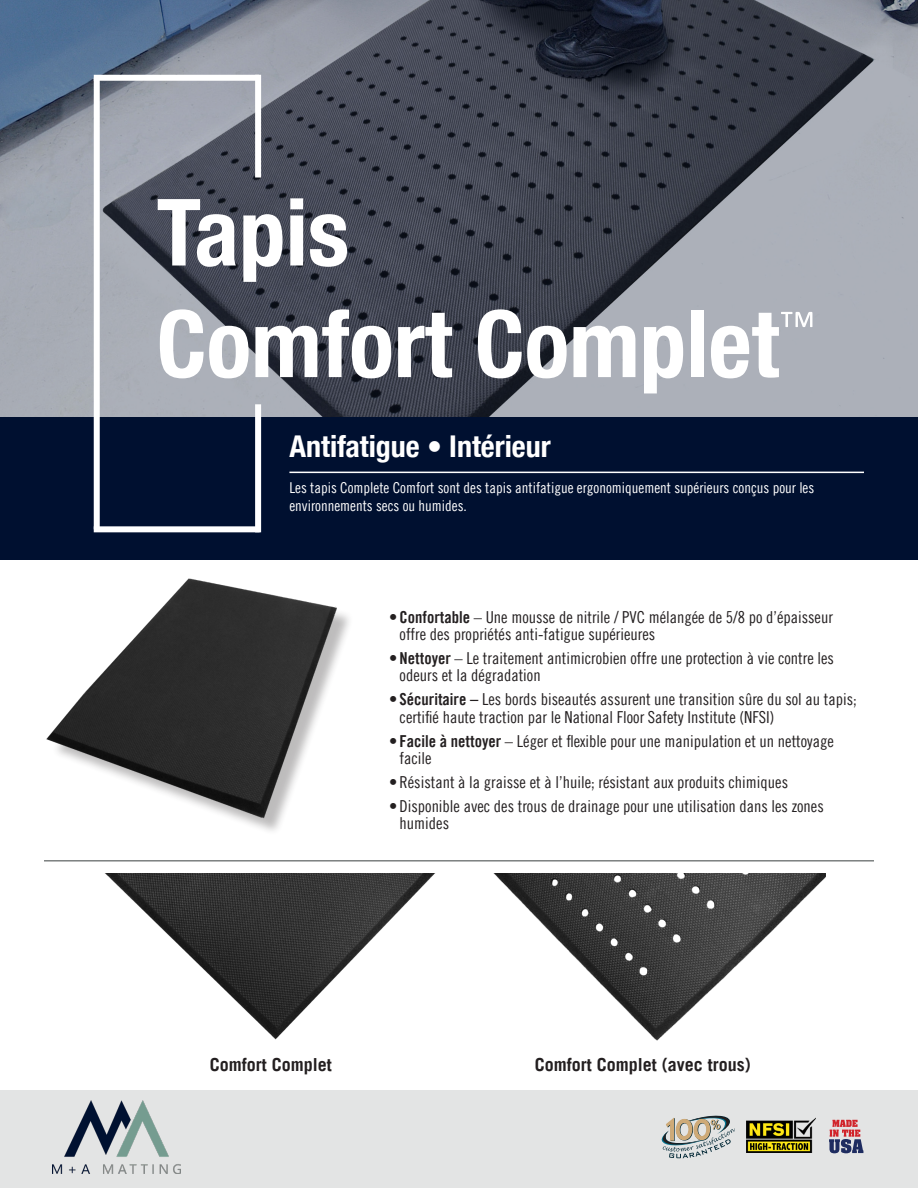
<style>
.page{position:relative;width:918px;height:1188px;background:#fff}
.page>*{position:absolute;margin:0;border:0;box-sizing:border-box;transform-origin:0 0}
.t1{font:700 condensed 93px "Helvetica Neue LT Pro";color:#fff}
.t2{font:700 condensed 30px "Helvetica Neue LT Pro";color:#fff}
.t3{font:700 18px "Trade Gothic LT Pro";color:#231f20}
.Bullet_Point_Body{font:16.5px/17.2px "Trade Gothic LT Pro Cn 18";color:#231f20}
.t4{font:15px/18px "Trade Gothic LT Pro Cn 18";color:#fff}
.s1{font-family:"Trade Gothic LT Pro Bd Cn 20"}
</style>
<div class="page">
<div style="left:0;top:418px;width:918px;height:142px;background:#001030"></div>
<svg style="left:0;top:0;width:918px;height:418px;background:#6b707d"></svg>
<div style="left:255px;top:404px;width:6px;height:128px;background:#fff"></div>
<div style="left:94px;top:526px;width:166px;height:6px;background:#fff"></div>
<div style="left:94px;top:78px;width:6px;height:451px;background:#fff"></div>
<div style="left:255px;top:75px;width:6px;height:103px;background:#fff"></div>
<div style="left:94px;top:75px;width:165px;height:6px;background:#fff"></div>
<hr style="left:289px;top:472px;width:575px;height:1px;background:#fff">
<img style="left:46px;top:578px;width:303px;height:253px">
<hr style="left:44px;top:860px;width:830px;height:2px;background:#7b8080">
<div style="left:0;top:1091px;width:918px;height:97px;background:#e3e4e4"></div>
<img style="left:53px;top:1100px;width:127px;height:74px">
<svg style="left:661px;top:1115px;width:74px;height:43px"></svg>
<img style="left:747px;top:1117px;width:69px;height:36px">
<svg style="left:829px;top:1120px;width:34px;height:33px"></svg>
<img style="left:104px;top:873px;width:332px;height:167px">
<img style="left:493px;top:873px;width:332px;height:168px">
<p class="t1" style="left:157px;top:177px;width:194px">Tapis</p>
<p class="t1" style="left:157px;top:288px;width:662px">Comfort Complet<sup>™</sup></p>
<p class="t2" style="left:289px;top:428px;width:263px">Antifatigue • Intérieur</p>
<p class="t4" style="left:289px;top:479px;width:526px">Les tapis Complete Comfort sont des tapis antifatigue ergonomiquement supérieurs conçus pour les environnements secs ou humides.</p>
<p class="Bullet_Point_Body" style="left:400px;top:608px;width:435px;text-indent:-10px">• <span class="s1">Confortable</span> – Une mousse de nitrile / PVC mélangée de 5/8 po d’épaisseur offre des propriétés anti-fatigue supérieures</p>
<p class="Bullet_Point_Body" style="left:400px;top:649px;width:436px;text-indent:-10px">• <span class="s1">Nettoyer</span> – Le traitement antimicrobien offre une protection à vie contre les odeurs et la dégradation</p>
<p class="Bullet_Point_Body" style="left:400px;top:691px;width:459px;text-indent:-10px">• <span class="s1">Sécuritaire –</span> Les bords biseautés assurent une transition sûre du sol au tapis; certifié haute traction par le National Floor Safety Institute (NFSI)</p>
<p class="Bullet_Point_Body" style="left:400px;top:732px;width:436px;text-indent:-10px">• <span class="s1">Facile à nettoyer</span> – Léger et flexible pour une manipulation et un nettoyage facile</p>
<p class="Bullet_Point_Body" style="left:389px;top:773px;width:400px">• Résistant à la graisse et à l’huile; résistant aux produits chimiques</p>
<p class="Bullet_Point_Body" style="left:400px;top:797px;width:426px;text-indent:-10px">• Disponible avec des trous de drainage pour une utilisation dans les zones humides</p>
<p class="t3" style="left:210px;top:1054px;width:124px">Comfort Complet</p>
<p class="t3" style="left:535px;top:1054px;width:217px">Comfort Complet (avec trous)</p>
</div>
